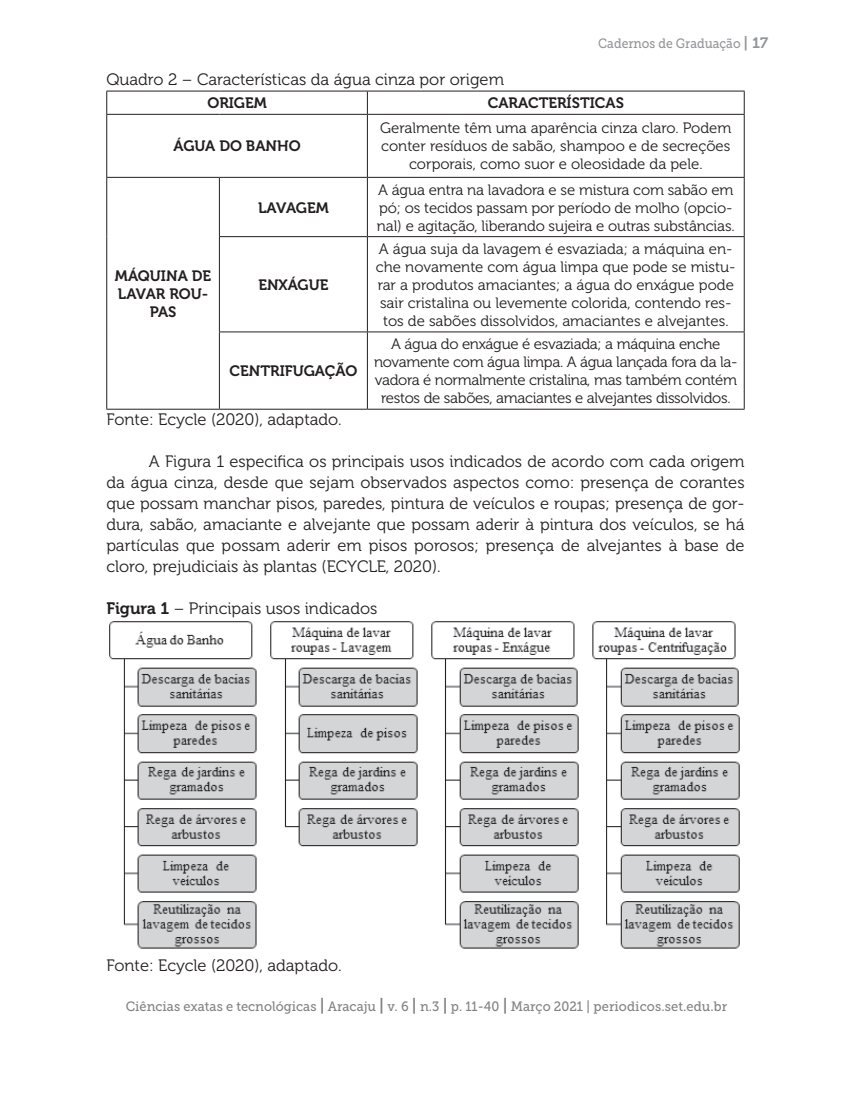
<style>
.page{position:relative;width:851px;height:1106px;background:#fff}
.page>*{position:absolute;margin:0;border:0;box-sizing:border-box;transform-origin:0 0}
.t1{font:16.5px/21px "Museo 300";color:#231f20;text-align:justify}
.t2{font:15px/18px "Museo 300";letter-spacing:-.01em;color:#231f20;text-align:center}
.t3{font:15px/18px "Museo 700";color:#231f20;text-align:center}
.t4{font:13.5px "Museo Slab 500";color:#808285;scale:.95 1}
.t5{font:13.5px "Museo Slab 500";color:#939598;scale:.9 1}
.s1{font-family:"Museo 700";font-size:15px}
.s2{font-family:"Museo 700"}
.s3{font-family:"Museo 700";font-size:16.5px}
</style>
<div class="page">
<hr style="left:106px;top:91px;width:113px;height:1px;background:#231f20">
<svg style="left:106px;top:91px;width:1px;height:23px"></svg>
<hr style="left:219px;top:91px;width:148px;height:1px;background:#231f20">
<hr style="left:367px;top:91px;width:377px;height:1px;background:#231f20">
<svg style="left:367px;top:91px;width:1px;height:23px"></svg>
<svg style="left:743px;top:91px;width:1px;height:23px"></svg>
<hr style="left:106px;top:114px;width:113px;height:1px;background:#231f20">
<hr style="left:106px;top:115px;width:1px;height:62px;background:#231f20">
<hr style="left:219px;top:114px;width:148px;height:1px;background:#231f20">
<hr style="left:367px;top:114px;width:377px;height:1px;background:#231f20">
<hr style="left:367px;top:115px;width:1px;height:62px;background:#231f20">
<hr style="left:743px;top:115px;width:1px;height:62px;background:#231f20">
<hr style="left:106px;top:177px;width:113px;height:1px;background:#231f20">
<hr style="left:106px;top:178px;width:1px;height:59px;background:#231f20">
<hr style="left:106px;top:237px;width:1px;height:95px;background:#231f20">
<hr style="left:106px;top:332px;width:1px;height:77px;background:#231f20">
<hr style="left:106px;top:409px;width:113px;height:1px;background:#231f20">
<hr style="left:219px;top:177px;width:148px;height:1px;background:#231f20">
<hr style="left:219px;top:178px;width:1px;height:58px;background:#231f20">
<hr style="left:367px;top:177px;width:377px;height:1px;background:#231f20">
<hr style="left:367px;top:178px;width:1px;height:58px;background:#231f20">
<hr style="left:743px;top:178px;width:1px;height:58px;background:#231f20">
<hr style="left:219px;top:236px;width:148px;height:1px;background:#231f20">
<hr style="left:219px;top:237px;width:1px;height:94px;background:#231f20">
<hr style="left:367px;top:236px;width:377px;height:1px;background:#231f20">
<hr style="left:367px;top:237px;width:1px;height:94px;background:#231f20">
<hr style="left:743px;top:237px;width:1px;height:94px;background:#231f20">
<hr style="left:219px;top:331px;width:148px;height:1px;background:#231f20">
<hr style="left:219px;top:332px;width:1px;height:77px;background:#231f20">
<hr style="left:367px;top:331px;width:377px;height:1px;background:#231f20">
<hr style="left:367px;top:332px;width:1px;height:77px;background:#231f20">
<hr style="left:743px;top:332px;width:1px;height:77px;background:#231f20">
<hr style="left:219px;top:409px;width:148px;height:1px;background:#231f20">
<hr style="left:367px;top:409px;width:377px;height:1px;background:#231f20">
<img style="left:109px;top:621px;width:631px;height:328px">
<p class="t5" style="left:598px;top:36px;width:190px">Cadernos de Graduação <span class="s1">| 17</span></p>
<p class="t1" style="left:106px;top:69px;width:399px">Quadro 2 – Características da água cinza por origem</p>
<p class="t3" style="left:207px;top:94px;width:61px">ORIGEM</p>
<p class="t3" style="left:487px;top:94px;width:138px">CARACTERÍSTICAS</p>
<p class="t3" style="left:173px;top:137px;width:129px">ÁGUA DO BANHO</p>
<p class="t2" style="left:380px;top:120px;width:353px">Geralmente têm uma aparência cinza claro. Podem conter resíduos de sabão, shampoo e de secreções corporais, como suor e oleosidade da pele.</p>
<p class="t3" style="left:115px;top:267px;width:98px">MÁQUINA DE<br>LAVAR ROU-<br>PAS</p>
<p class="t3" style="left:258px;top:199px;width:72px">LAVAGEM</p>
<p class="t3" style="left:258px;top:276px;width:72px">ENXÁGUE</p>
<p class="t3" style="left:229px;top:362px;width:129px">CENTRIFUGAÇÃO</p>
<p class="t2" style="left:377px;top:181px;width:359px;text-align:left">A água entra na lavadora e se mistura com sabão em pó; os tecidos passam por período de molho (opcio&shy;nal) e agitação, liberando sujeira e outras substâncias.</p>
<p class="t2" style="left:376px;top:240px;width:361px">A água suja da lavagem é esvaziada; a máquina en&shy;che novamente com água limpa que pode se mistu&shy;rar a produtos amaciantes; a água do enxágue pode sair cristalina ou levemente colorida, contendo res&shy;tos de sabões dissolvidos, amaciantes e alvejantes.</p>
<p class="t2" style="left:374px;top:335px;width:365px">A água do enxágue é esvaziada; a máquina enche novamente com água limpa. A água lançada fora da la&shy;vadora é normalmente cristalina, mas também contém restos de sabões, amaciantes e alvejantes dissolvidos.</p>
<p class="t1" style="left:106px;top:409px;width:237px">Fonte: Ecycle (2020), adaptado.</p>
<p class="t1" style="left:106px;top:451px;width:639px;text-indent:43px">A Figura 1 especifica os principais usos indicados de acordo com cada origem da água cinza, desde que sejam observados aspectos como: presença de corantes que possam manchar pisos, paredes, pintura de veículos e roupas; presença de gor&shy;dura, sabão, amaciante e alvejante que possam aderir à pintura dos veículos, se há partículas que possam aderir em pisos porosos; presença de alvejantes à base de cloro, prejudiciais às plantas (ECYCLE, 2020).</p>
<p class="t1" style="left:106px;top:598px;width:272px"><span class="s2">Figura 1</span> – Principais usos indicados</p>
<p class="t1" style="left:106px;top:955px;width:237px">Fonte: Ecycle (2020), adaptado.</p>
<p class="t4" style="left:126px;top:999px;width:634px">Ciências exatas e tecnológicas <span class="s3">|</span> Aracaju <span class="s3">|</span> v. 6 <span class="s3">|</span> n.3 <span class="s3">|</span> p. 11-40 <span class="s3">|</span> Março 2021 | periodicos.set.edu.br</p>
</div>
